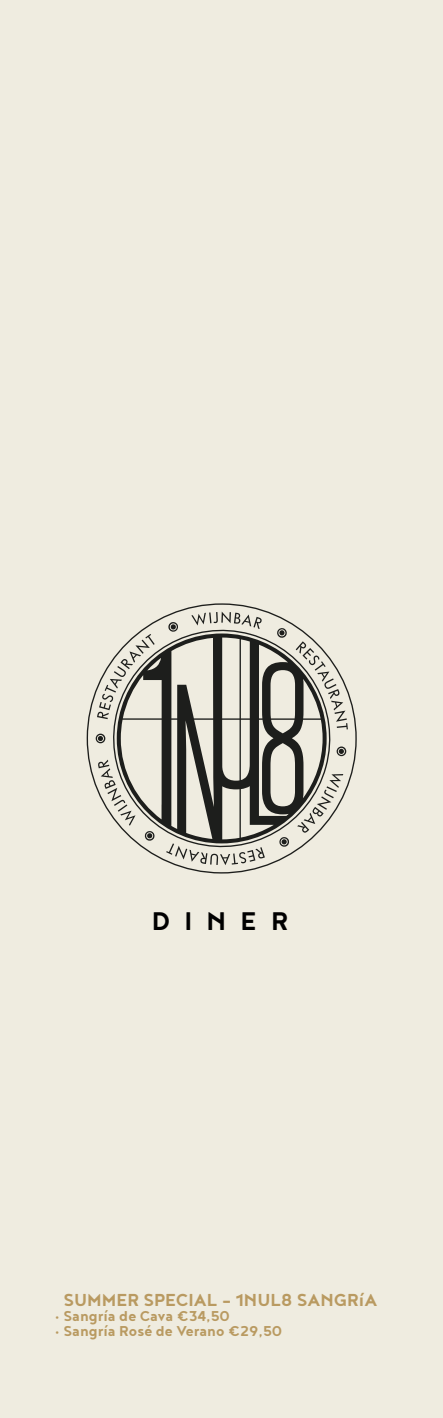
<style>
.page{position:relative;width:443px;height:1418px;background:#fff}
.page>*{position:absolute;margin:0;border:0;box-sizing:border-box;transform-origin:0 0}
.t1{font:700 31.25px "Noyh";color:#000}
.t2{font:700 21.25px "Noyh";color:#b99a61}
.t3{font:700 17.5px "Noyh";color:#b99a61}
</style>
<div class="page">
<div style="left:0;top:0;width:443px;height:1417px;background:#efece0"></div>
<svg style="left:86px;top:603px;width:271px;height:271px"></svg>
<svg style="left:337px;top:746px;width:9px;height:10px"></svg>
<svg style="left:96px;top:733px;width:9px;height:10px"></svg>
<svg style="left:279px;top:836px;width:11px;height:11px"></svg>
<svg style="left:144px;top:830px;width:11px;height:11px"></svg>
<svg style="left:276px;top:627px;width:11px;height:11px"></svg>
<svg style="left:168px;top:621px;width:11px;height:11px"></svg>
<h1 class="t1" style="left:152px;top:903px;width:138px">D I N E R</h1>
<p class="t2" style="left:63px;top:1287px;width:315px">SUMMER SPECIAL - 1NUL8 SANGRíA</p>
<p class="t3" style="left:55px;top:1305px;width:177px">• Sangría de Cava €34,50</p>
<p class="t3" style="left:55px;top:1320px;width:229px">• Sangría Rosé de Verano €29,50</p>
</div>
